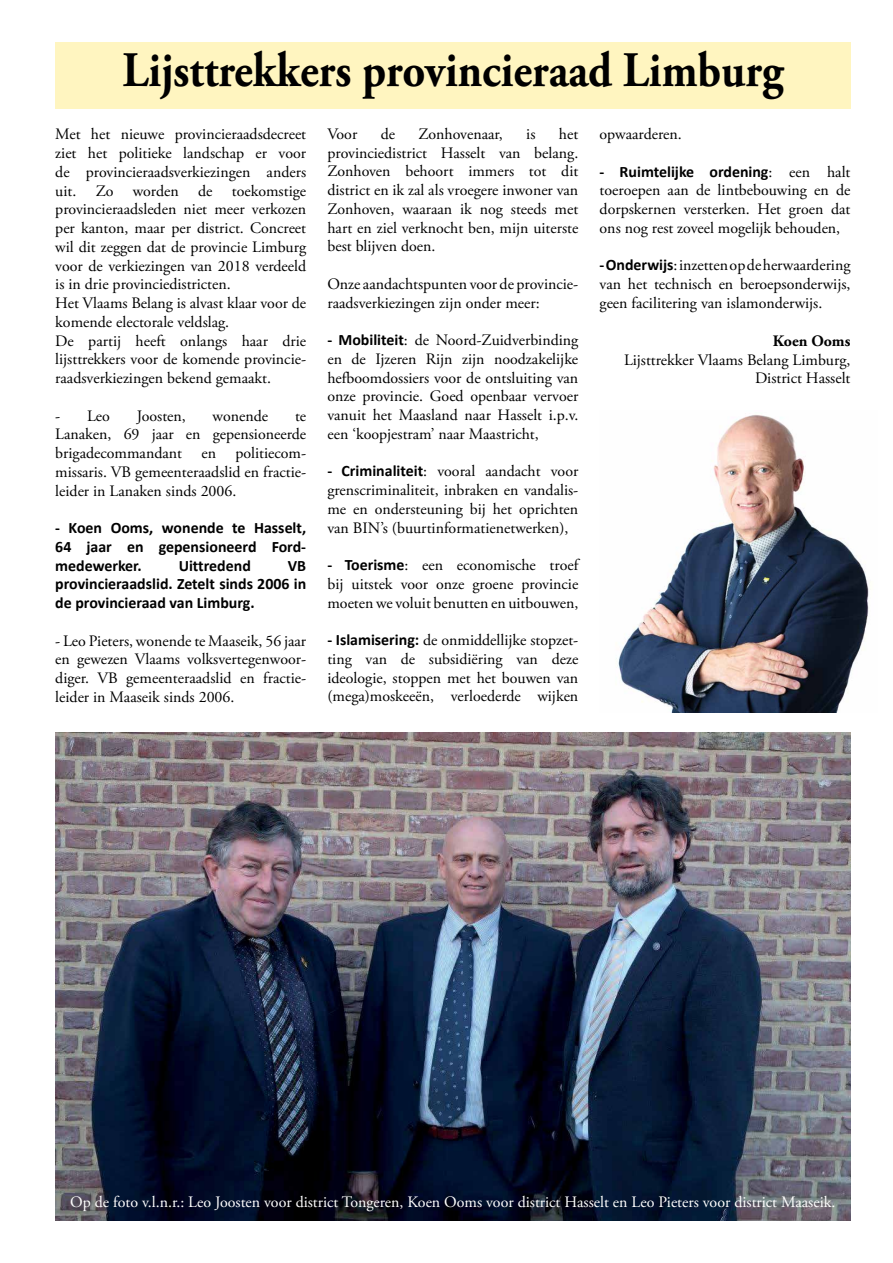
<style>
.page{position:relative;width:893px;height:1263px;background:#fff}
.page>*{position:absolute;margin:0;border:0;box-sizing:border-box;transform-origin:0 0}
.t1{font:700 49.5px "Adobe Garamond Pro";color:#000;scale:.9 1}
.t2{font:15.9px/18.8px "Adobe Garamond Pro";color:#000;text-align:justify}
.t3{font:700 15.9px/18.8px "Calibri";color:#000;text-align:justify}
.t4{font:15.9px "Adobe Garamond Pro";color:#fff}
.t5{font:700 15.9px "Adobe Garamond Pro";color:#000}
.s1{font-family:"Calibri";font-weight:700}
.s2{font-family:"Adobe Garamond Pro";font-weight:400}
</style>
<div class="page">
<img style="left:55px;top:732px;width:795px;height:488px">
<div style="left:55px;top:43px;width:795px;height:66px;background:#fff5c0"></div>
<img style="left:616px;top:414px;width:253px;height:298px">
<h1 class="t1" style="left:122px;top:41px;width:736px">Lijsttrekkers provincieraad Limburg</h1>
<p class="t2" style="left:55px;top:125px;width:252px;text-align:left">Met het nieuwe provincieraadsdecreet ziet het politieke landschap er voor de provincieraadsverkiezingen anders uit. Zo worden de toekomstige provincieraadsleden niet meer verkozen per kanton, maar per district. Concreet wil dit zeggen dat de provincie Limburg voor de verkiezingen van 2018 verdeeld is in drie provinciedistricten.<br>Het Vlaams Belang is alvast klaar voor de komende electorale veldslag.<br>De partij heeft onlangs haar drie lijsttrekkers voor de komende provincie&shy;raadsverkiezingen bekend gemaakt.</p>
<p class="t2" style="left:55px;top:407px;width:56px">- Leo</p>
<p class="t2" style="left:137px;top:407px;width:51px">Joosten,</p>
<p class="t2" style="left:213px;top:407px;width:57px">wonende</p>
<p class="t2" style="left:55px;top:407px;width:252px;text-indent:240px">te Lanaken, 69 jaar en gepensioneerde brigadecommandant en politiecom&shy;missaris. VB gemeenteraadslid en fractie&shy;leider in Lanaken sinds 2006.</p>
<p class="t3" style="left:55px;top:518px;width:252px">- Koen Ooms, wonende te Hasselt, 64 jaar en gepensioneerd Ford&shy;medewerker.</p>
<p class="t3" style="left:179px;top:556px;width:74px">Uittredend</p>
<p class="t3" style="left:55px;top:556px;width:252px;text-indent:233px">VB provincieraadslid. Zetelt sinds 2006 in de provincieraad van Limburg.</p>
<p class="t2" style="left:55px;top:632px;width:252px">- Leo Pieters, wonende te Maaseik, 56 jaar en gewezen Vlaams volksvertegenwoor&shy;diger. VB gemeenteraadslid en fractie&shy;leider in Maaseik sinds 2006.</p>
<p class="t2" style="left:327px;top:125px;width:31px">Voor</p>
<p class="t2" style="left:381px;top:125px;width:16px">de</p>
<p class="t2" style="left:419px;top:125px;width:86px">Zonhovenaar,</p>
<p class="t2" style="left:526px;top:125px;width:11px">is</p>
<p class="t2" style="left:327px;top:125px;width:252px;text-indent:231px">het provinciedistrict Hasselt van belang.<br>Zonhoven behoort immers tot dit district en ik zal als vroegere inwoner van Zonhoven, waaraan ik nog steeds met hart en ziel verknocht ben, mijn uiterste best blijven doen.</p>
<p class="t2" style="left:327px;top:275px;width:252px">Onze aandachtspunten voor de provincie&shy;raadsverkiezingen zijn onder meer:</p>
<p class="t2" style="left:327px;top:331px;width:252px"><span class="s1">- Mobiliteit</span>: de Noord-Zuidverbinding en de Ijzeren Rijn zijn noodzakelijke hefboomdossiers voor de ontsluiting van onze provincie. Goed openbaar vervoer vanuit het Maasland naar Hasselt i.p.v. een ‘koopjestram’ naar Maastricht,</p>
<p class="t2" style="left:327px;top:463px;width:252px"><span class="s1">- Criminaliteit</span>: vooral aandacht voor grenscriminaliteit, inbraken en vandalis&shy;me en ondersteuning bij het oprichten van BIN’s (buurtinformatienetwerken),</p>
<p class="t2" style="left:327px;top:556px;width:252px"><span class="s1">- Toerisme</span>: een economische troef bij uitstek voor onze groene provincie moeten we voluit benutten en uitbouwen,</p>
<p class="t2" style="left:327px;top:631px;width:252px"><span class="s1">- Islamisering:</span> de onmiddellijke stopzet&shy;ting van de subsidiëring van deze ideologie, stoppen met het bouwen van (mega)moskeeën, verloederde wijken</p>
<p class="t2" style="left:600px;top:125px;width:84px">opwaarderen.</p>
<p class="t3" style="left:600px;top:162px;width:252px">- Ruimtelijke ordening<span class="s2">: een halt</span></p>
<p class="t2" style="left:600px;top:181px;width:252px">toeroepen aan de lintbebouwing en de dorpskernen versterken. Het groen dat ons nog rest zoveel mogelijk behouden,</p>
<p class="t2" style="left:600px;top:256px;width:252px"><span class="s1">- Onderwijs</span>: inzetten op de herwaardering van het technisch en beroepsonderwijs, geen facilitering van islamonderwijs.</p>
<p class="t5" style="left:773px;top:331px;width:79px">Koen Ooms</p>
<p class="t2" style="left:624px;top:351px;width:228px;text-align:right">Lijsttrekker Vlaams Belang Limburg,<br>District Hasselt</p>
<p class="t4" style="left:70px;top:1192px;width:767px">Op de foto v.l.n.r.: Leo Joosten voor district Tongeren, Koen Ooms voor district Hasselt en Leo Pieters voor district Maaseik.</p>
</div>
